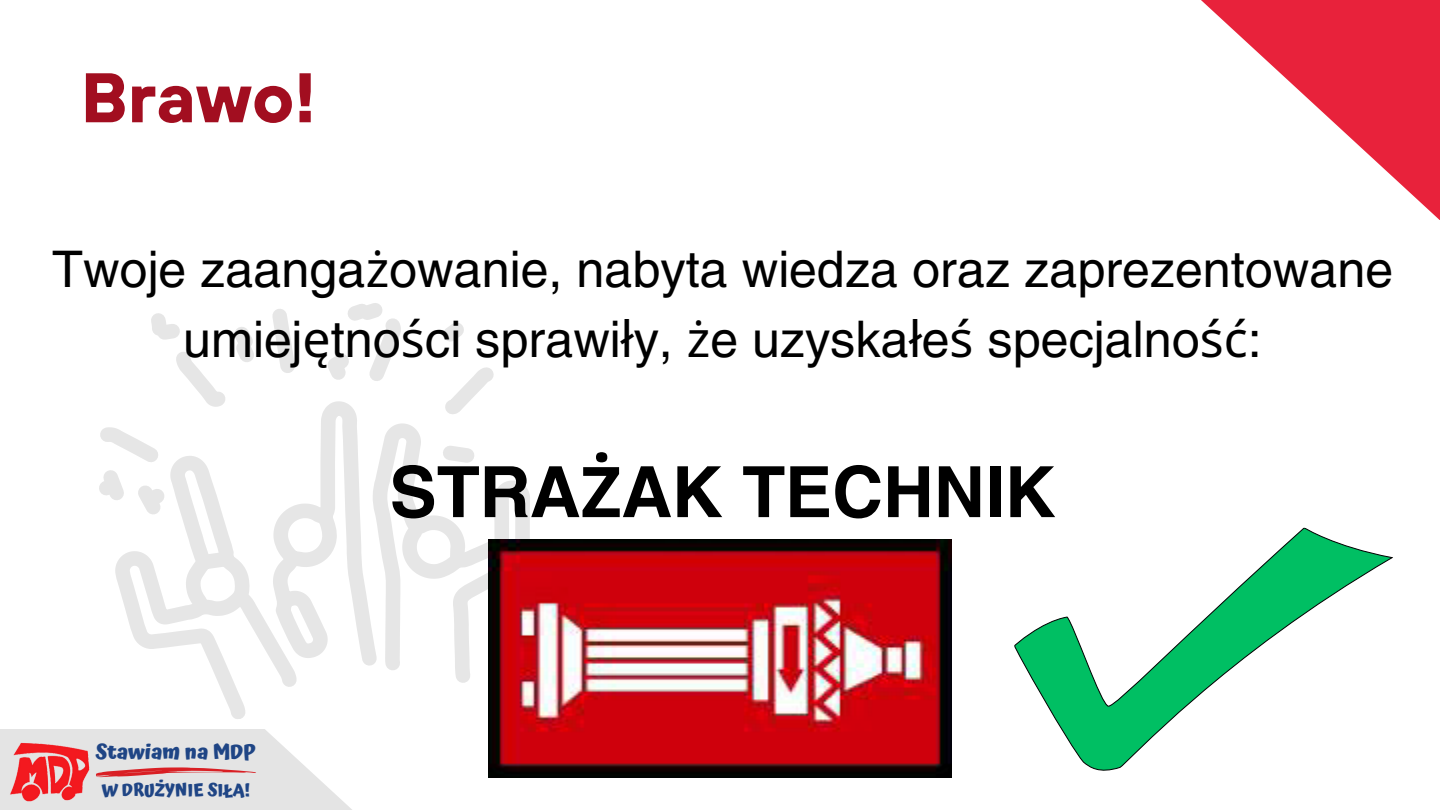
<style>
.page{position:relative;width:1440px;height:810px;background:#fff}
.page>*{position:absolute;margin:0;border:0;box-sizing:border-box;transform-origin:0 0}
.t1{font:700 70px "Helios";color:#000}
.t2{font:700 70px "TT Hoves";color:#a20e20}
.t3{font:50px/69.8px "Helios";color:#000;text-align:center}
.t4{font:700 20.5px "Atma";color:#1f4585}
.t5{font:700 17.5px "Atma";color:#1f4585}
.s1{font-family:"Noto Sans"}
</style>
<div class="page">
<svg style="left:1201px;top:0;width:239px;height:220px"></svg>
<svg style="left:0;top:729px;width:352px;height:81px;background:#e8cccd"></svg>
<svg style="left:72px;top:703px;width:213px;height:33px"></svg>
<svg style="left:324px;top:480px;width:234px;height:256px"></svg>
<svg style="left:99px;top:303px;width:411px;height:400px"></svg>
<svg style="left:1014px;top:527px;width:379px;height:244px"></svg>
<img style="left:488px;top:540px;width:464px;height:237px">
<p class="t2" style="left:81px;top:52px;width:236px">Brawo!</p>
<h2 class="t3" style="left:52px;top:233px;width:1342px">Twoje zaanga<span class="s1">ż</span>owanie, nabyta wiedza oraz zaprezentowane umiej<span class="s1">ę</span>tno<span class="s1">ś</span>ci sprawi<span class="s1">ł</span>y, <span class="s1">ż</span>e uzyska<span class="s1">ł</span>e<span class="s1">ś</span> specjalno<span class="s1">ść</span>:</h2>
<p class="t4" style="left:96px;top:740px;width:162px">Stawiam na MDP</p>
<p class="t5" style="left:102px;top:779px;width:150px">W DRUŻYNIE SIŁA!</p>
<h3 class="t1" style="left:390px;top:448px;width:667px">STRA<span class="s1">Ż</span>AK TECHNIK</h3>
</div>
